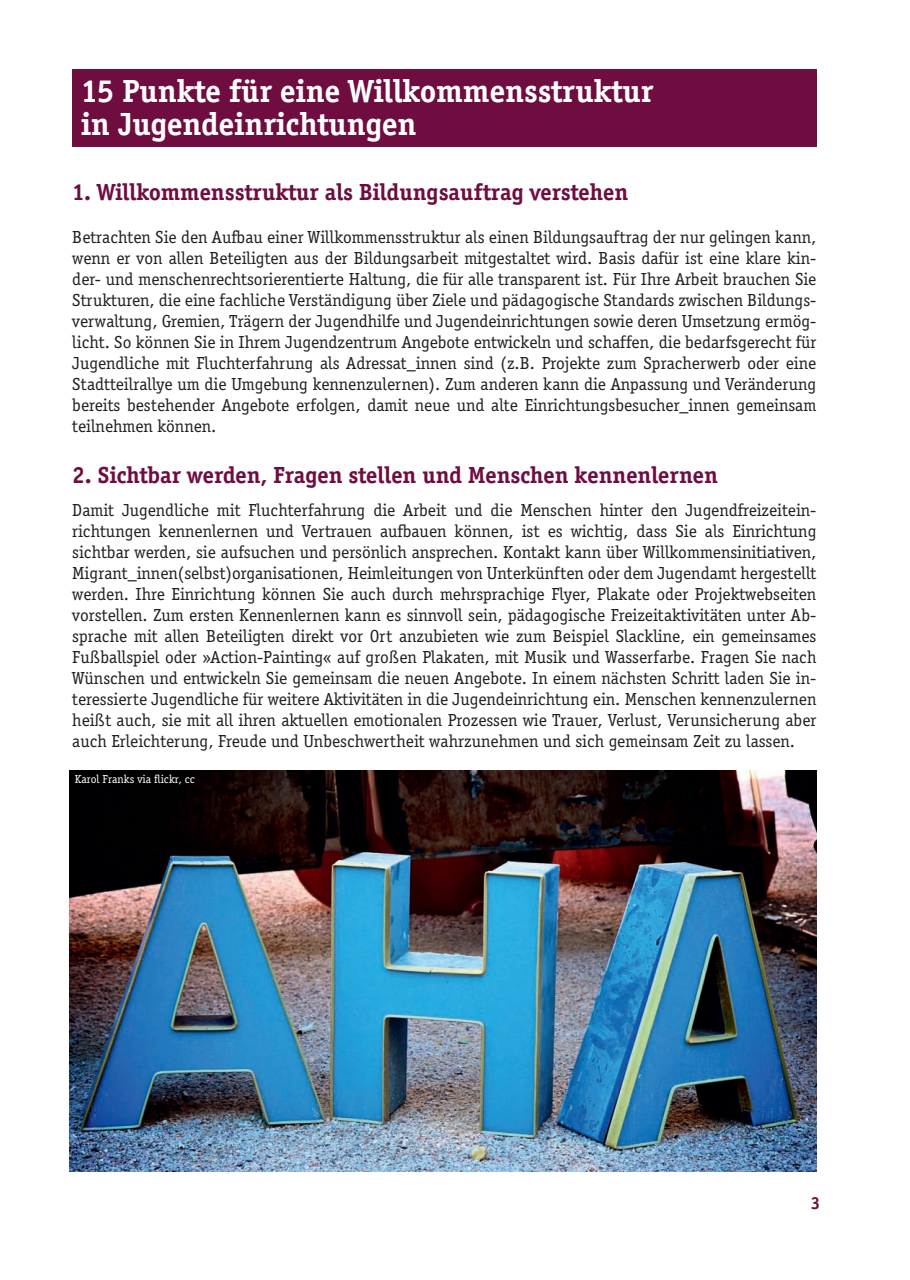
<style>
.page{position:relative;width:910px;height:1280px;background:#fff}
.page>*{position:absolute;margin:0;border:0;box-sizing:border-box;transform-origin:0 0}
.t1{font:700 33px "Officina Serif";color:#fff}
.ZWÜS{font:700 24px "Officina Serif";color:#6f0d41}
.GS{font:18px/21px "Officina Serif";color:#231f20;text-align:justify}
.Kolumnentitel{font:700 18px "Officina Serif";color:#6f0d41}
.GS-2{font:12px "Officina Serif";color:#fff}
</style>
<div class="page">
<img style="left:69px;top:770px;width:747px;height:402px">
<div style="left:72px;top:69px;width:744px;height:78px;background:#6f0d41"></div>
<p class="t1" style="left:81px;top:71px;width:574px">15 Punkte für eine Willkommensstruktur</p>
<p class="t1" style="left:81px;top:104px;width:337px">in Jugendeinrichtungen</p>
<p class="ZWÜS" style="left:72px;top:178px;width:557px">1. Willkommensstruktur als Bildungsauftrag verstehen</p>
<p class="GS" style="left:72px;top:227px;width:746px">Betrachten Sie den Aufbau einer Willkommensstruktur als einen Bildungsauftrag der nur gelingen kann, wenn er von allen Beteiligten aus der Bildungsarbeit mitgestaltet wird. Basis dafür ist eine klare kin&shy;der- und menschenrechtsorierentierte Haltung, die für alle transparent ist. Für Ihre Arbeit brauchen Sie Strukturen, die eine fachliche Verständigung über Ziele und pädagogische Standards zwischen Bildungs&shy;verwaltung, Gremien, Trägern der Jugendhilfe und Jugendeinrichtungen sowie deren Umsetzung ermög&shy;licht. So können Sie in Ihrem Jugendzentrum Angebote entwickeln und schaffen, die bedarfsgerecht für Jugendliche mit Fluchterfahrung als Adressat_innen sind (z.B. Projekte zum Spracherwerb oder eine Stadtteilrallye um die Umgebung kennenzulernen). Zum anderen kann die Anpassung und Veränderung bereits bestehender Angebote erfolgen, damit neue und alte Einrichtungsbesucher_innen gemeinsam teilnehmen können.</p>
<p class="ZWÜS" style="left:72px;top:460px;width:647px">2. Sichtbar werden, Fragen stellen und Menschen kennenlernen</p>
<p class="GS" style="left:72px;top:500px;width:746px">Damit Jugendliche mit Fluchterfahrung die Arbeit und die Menschen hinter den Jugendfreizeitein&shy;richtungen kennenlernen und Vertrauen aufbauen können, ist es wichtig, dass Sie als Einrichtung sichtbar werden, sie aufsuchen und persönlich ansprechen. Kontakt kann über Willkommensinitiativen, Migrant_innen(selbst)organisationen, Heimleitungen von Unterkünften oder dem Jugendamt hergestellt werden. Ihre Einrichtung können Sie auch durch mehrsprachige Flyer, Plakate oder Projektwebseiten vorstellen. Zum ersten Kennenlernen kann es sinnvoll sein, pädagogische Freizeitaktivitäten unter Ab&shy;sprache mit allen Beteiligten direkt vor Ort anzubieten wie zum Beispiel Slackline, ein gemeinsames Fußballspiel oder »Action-Painting« auf großen Plakaten, mit Musik und Wasserfarbe. Fragen Sie nach Wünschen und entwickeln Sie gemeinsam die neuen Angebote. In einem nächsten Schritt laden Sie in&shy;teressierte Jugendliche für weitere Aktivitäten in die Jugendeinrichtung ein. Menschen kennenzulernen heißt auch, sie mit all ihren aktuellen emotionalen Prozessen wie Trauer, Verlust, Verunsicherung aber auch Erleichterung, Freude und Unbeschwertheit wahrzunehmen und sich gemeinsam Zeit zu lassen.</p>
<p class="GS-2" style="left:75px;top:773px;width:122px">Karol Franks via flickr, cc</p>
<p class="Kolumnentitel" style="left:811px;top:1192px;width:11px">3</p>
</div>
